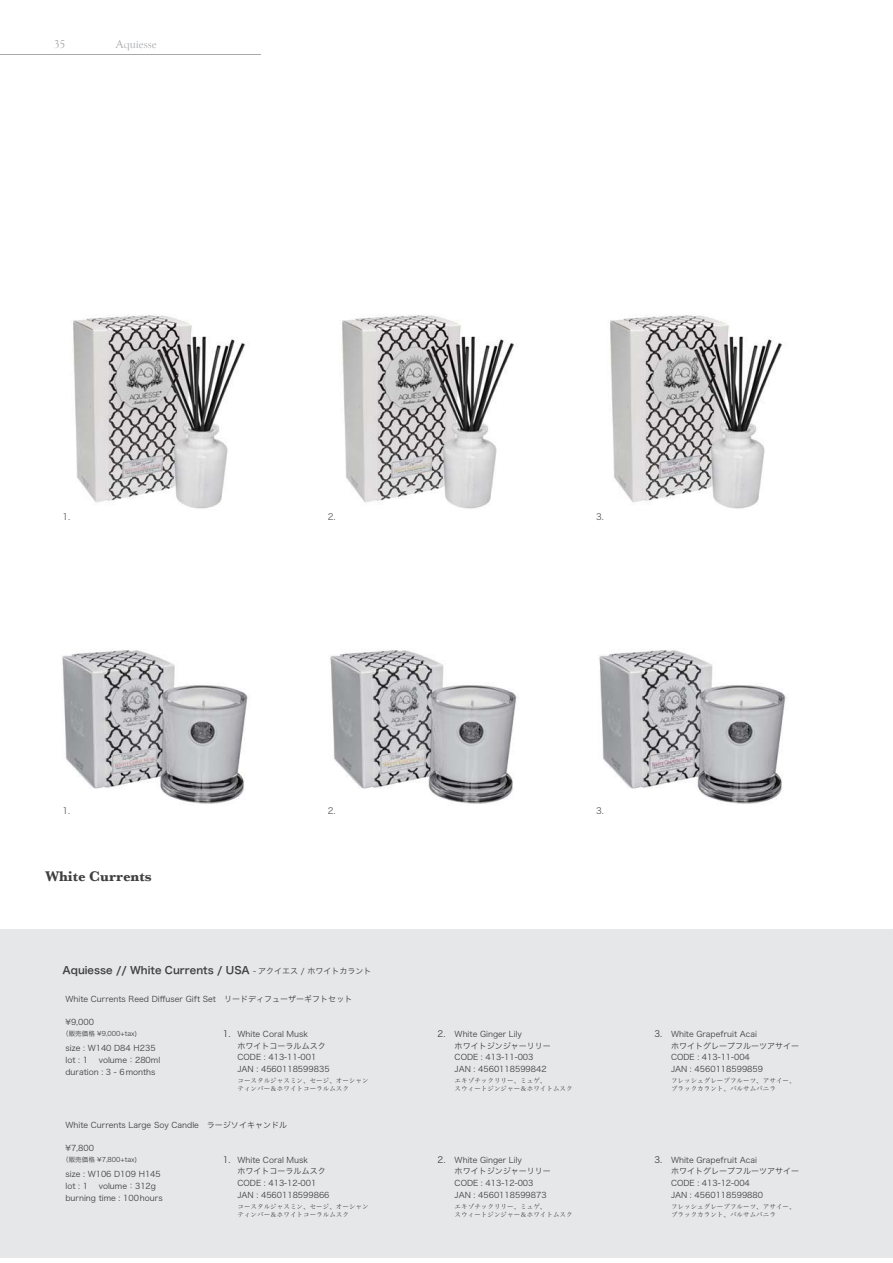
<style>
.page{position:relative;width:893px;height:1263px;background:#fff}
.page>*{position:absolute;margin:0;border:0;box-sizing:border-box;transform-origin:0 0}
.t1{font:700 14.55px "Baskerville";color:#404041}
.t2{font:11.7px "Goudy Old Style T";color:#a7a9ac}
.t3{font:10.2px "Hira Kaku Pro W6 90 msp RKSJ H";color:#404041}
.t4{font:8.7px "Hira Kaku Pro W3 90 msp RKSJ H";color:#58595b}
.t5{font:8.7px "Hira Kaku Pro W3 90 msp RKSJ H";color:#404041}
.t6{font:7.95px/11.7px "Hira Kaku Pro W3 90 msp RKSJ H";color:#404041}
.t7{font:6.6px/7.9px "Hira Min Pro W3 90 msp RKSJ H";color:#404041}
.t8{font:6.6px "Hira Kaku Pro W3 90 msp RKSJ H";color:#404041}
.s1{font-family:"Hira Kaku Pro W3 90 msp RKSJ H";font-size:7.95px}
</style>
<div class="page">
<div style="left:0;top:929px;width:893px;height:328px;background:#e6e7e8"></div>
<img style="left:62px;top:649px;width:186px;height:155px">
<img style="left:599px;top:649px;width:187px;height:155px">
<img style="left:341px;top:315px;width:174px;height:194px">
<img style="left:72px;top:315px;width:174px;height:194px">
<img style="left:609px;top:315px;width:174px;height:194px">
<img style="left:330px;top:649px;width:187px;height:155px">
<hr style="left:0;top:55px;width:260px;height:1px;background:#a7a9ac">
<h2 class="t2" style="left:54px;top:38px;width:13px">35</h2>
<h2 class="t2" style="left:116px;top:38px;width:42px">Aquiesse</h2>
<p class="t4" style="left:63px;top:514px;width:9px">1.</p>
<p class="t4" style="left:328px;top:514px;width:9px">2.</p>
<p class="t4" style="left:596px;top:514px;width:9px">3.</p>
<p class="t4" style="left:63px;top:808px;width:9px">1.</p>
<p class="t4" style="left:328px;top:808px;width:9px">2.</p>
<p class="t4" style="left:596px;top:808px;width:9px">3.</p>
<h1 class="t1" style="left:45px;top:868px;width:108px">White Currents</h1>
<p class="t3" style="left:63px;top:967px;width:310px">Aquiesse // White Currents / USA <span class="s1">- アクイエス / ホワイトカラント</span></p>
<p class="t6" style="left:65px;top:994px;width:288px">White Currents Reed Diffuser Gift Set リードディフューザーギフトセット</p>
<p class="t6" style="left:65px;top:1017px;width:30px">¥9,000</p>
<p class="t8" style="left:62px;top:1031px;width:76px">（販売価格 ¥9,000+tax)</p>
<p class="t6" style="left:65px;top:1044px;width:92px">size : W140 D84 H235 lot : 1</p>
<p class="t5" style="left:654px;top:1030px;width:9px">3.</p>
<p class="t5" style="left:438px;top:1030px;width:9px">2.</p>
<p class="t6" style="left:671px;top:1029px;width:130px">White Grapefruit Acai<br>ホワイトグレープフルーツアサイー<br>CODE : 413-11-004<br>JAN : 4560118599859</p>
<p class="t5" style="left:223px;top:1030px;width:9px">1.</p>
<p class="t6" style="left:455px;top:1029px;width:98px">White Ginger Lily<br>ホワイトジンジャーリリー<br>CODE : 413-11-003<br>JAN : 4560118599842</p>
<p class="t6" style="left:237px;top:1029px;width:94px">White Coral Musk<br>ホワイトコーラルムスク<br>CODE : 413-11-001<br>JAN : 4560118599835</p>
<p class="t6" style="left:65px;top:1055px;width:96px;text-indent:33px">volume：280ml duration : 3 - 6months</p>
<p class="t7" style="left:237px;top:1078px;width:133px">コースタルジャスミン、セージ、オーシャンティンバー＆ホワイトコーラルムスク</p>
<p class="t7" style="left:455px;top:1078px;width:120px">エキゾチックリリー、ミュゲ、<br>スウィートジンジャー＆ホワイトムスク</p>
<p class="t7" style="left:671px;top:1078px;width:126px">フレッシュグレープフルーツ、アサイー、ブラックカラント、バルサムバニラ</p>
<p class="t6" style="left:65px;top:1120px;width:223px">White Currents Large Soy Candle ラージソイキャンドル</p>
<p class="t6" style="left:65px;top:1143px;width:30px">¥7,800</p>
<p class="t8" style="left:62px;top:1157px;width:76px">（販売価格 ¥7,800+tax)</p>
<p class="t6" style="left:65px;top:1170px;width:97px">size : W106 D109 H145 lot : 1</p>
<p class="t5" style="left:223px;top:1156px;width:9px">1.</p>
<p class="t5" style="left:438px;top:1156px;width:9px">2.</p>
<p class="t5" style="left:654px;top:1156px;width:9px">3.</p>
<p class="t6" style="left:237px;top:1155px;width:94px">White Coral Musk<br>ホワイトコーラルムスク<br>CODE : 413-12-001<br>JAN : 4560118599866</p>
<p class="t6" style="left:455px;top:1155px;width:98px">White Ginger Lily<br>ホワイトジンジャーリリー<br>CODE : 413-12-003<br>JAN : 4560118599873</p>
<p class="t6" style="left:671px;top:1155px;width:130px">White Grapefruit Acai<br>ホワイトグレープフルーツアサイー<br>CODE : 413-12-004<br>JAN : 4560118599880</p>
<p class="t7" style="left:237px;top:1203px;width:133px">コースタルジャスミン、セージ、オーシャンティンバー＆ホワイトコーラルムスク</p>
<p class="t7" style="left:455px;top:1203px;width:120px">エキゾチックリリー、ミュゲ、<br>スウィートジンジャー＆ホワイトムスク</p>
<p class="t7" style="left:671px;top:1203px;width:126px">フレッシュグレープフルーツ、アサイー、ブラックカラント、バルサムバニラ</p>
<p class="t6" style="left:65px;top:1181px;width:99px;text-indent:33px">volume：312g burning time : 100hours</p>
</div>
